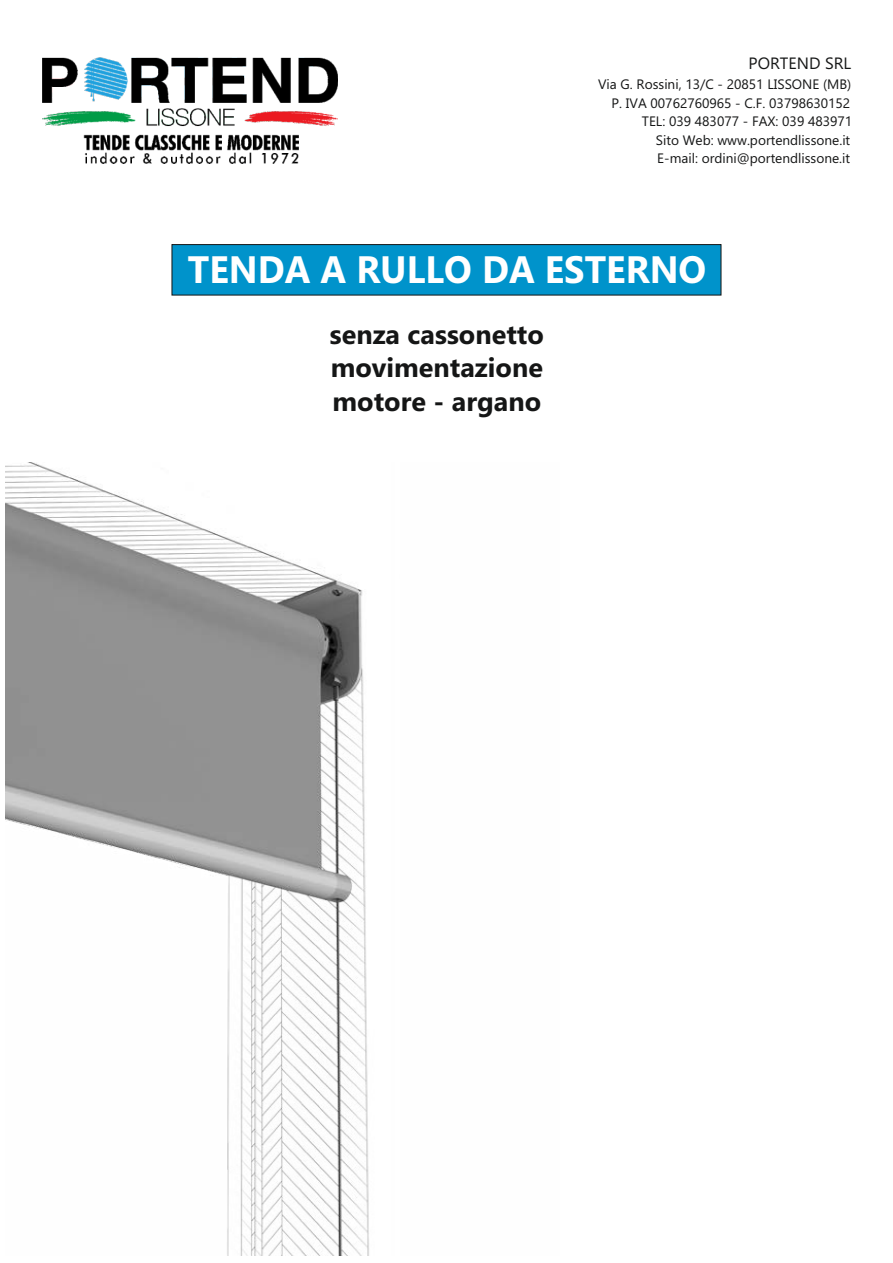
<style>
.page{position:relative;width:893px;height:1263px;background:#fff}
.page>*{position:absolute;margin:0;border:0;box-sizing:border-box;transform-origin:0 0}
.t1{font:700 38.1px "Ebrima";color:#fff;scale:.96 1}
.t2{font:700 27px/33.6px "Ebrima";color:#151616;text-align:justify}
.t3{font:16.35px "Ebrima";color:#151616}
.t4{font:13.65px/18.3px "Ebrima";color:#151616;text-align:right}
</style>
<div class="page">
<img style="left:42px;top:57px;width:296px;height:106px">
<div style="left:172px;top:244px;width:549px;height:51px;background:#0093cb"></div>
<img style="left:6px;top:462px;width:363px;height:793px">
<p class="t3" style="left:749px;top:57px;width:104px">PORTEND SRL</p>
<p class="t4" style="left:598px;top:77px;width:256px">Via G. Rossini, 13/C - 20851 LISSONE (MB)<br>P. IVA 00762760965 - C.F. 03798630152<br>TEL: 039 483077 - FAX: 039 483971<br>Sito Web: www.portendlissone.it<br>E-mail: ordini@portendlissone.it</p>
<h1 class="t1" style="left:188px;top:255px;width:541px">TENDA A RULLO DA ESTERNO</h1>
<h2 class="t2" style="left:330px;top:320px;width:215px">senza cassonetto movimentazione motore - argano</h2>
</div>
